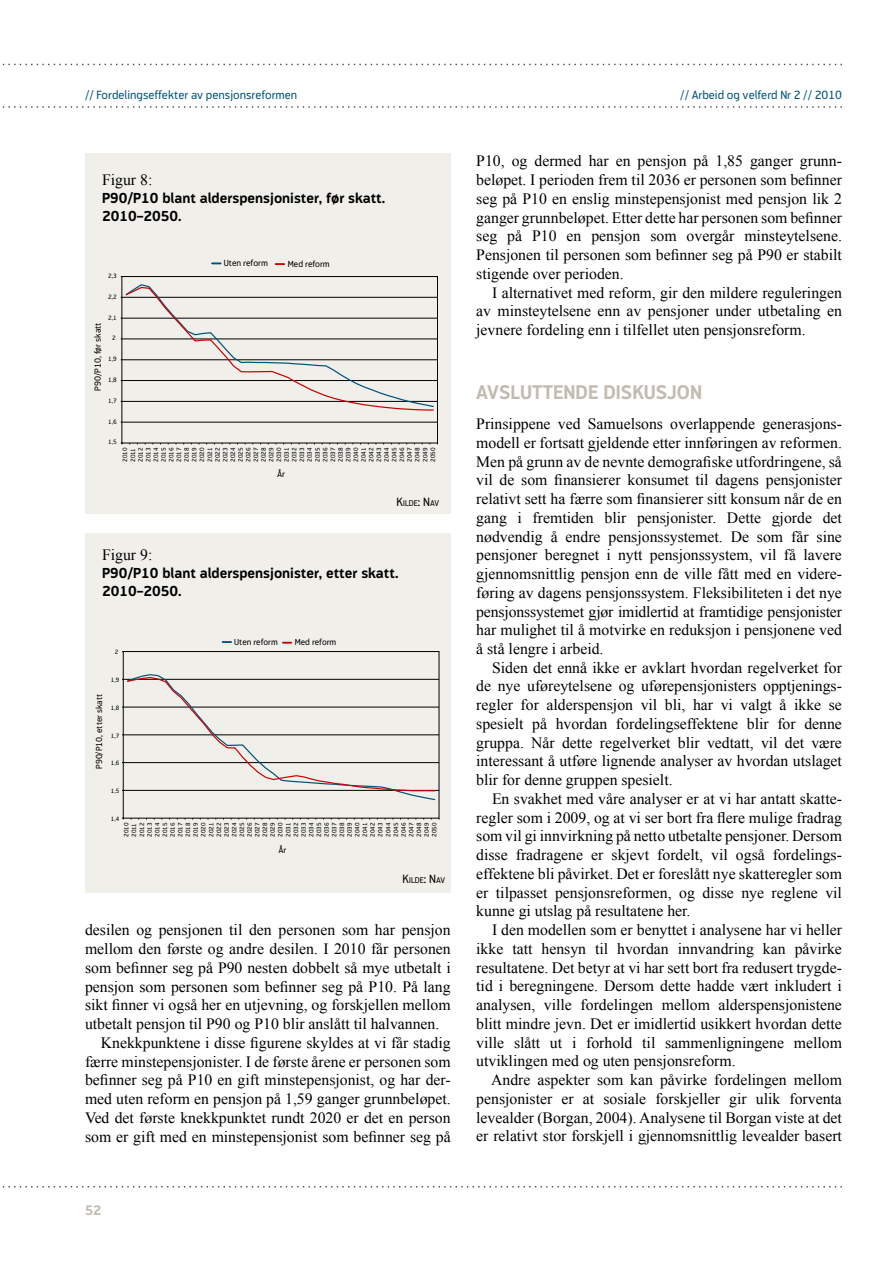
<style>
.page{position:relative;width:893px;height:1263px;background:#fff}
.page>*{position:absolute;margin:0;border:0;box-sizing:border-box;transform-origin:0 0}
.t1{font:700 19.5px "Modus";letter-spacing:.035em;color:#c2bbb1}
.t2{font:15.75px/18.8px "Times New Roman";color:#000;text-align:justify}
.t3{font:700 14.25px/18px "Modus";color:#000}
.t4{font:700 13.5px "Modus";color:#c2bbb1}
.t5{font:12px "Modus";color:#005377}
.t6{font:8.85px "Modus";color:#000}
.t7{font:8.4px "Modus";color:#000}
.t8{font:6.3px/7.6px "Modus";color:#000;text-align:justify}
.s1{font-size:12px}
</style>
<div class="page">
<svg style="left:2px;top:64px;width:840px;height:1px"></svg>
<svg style="left:2px;top:106px;width:840px;height:2px"></svg>
<svg style="left:2px;top:1186px;width:840px;height:1px"></svg>
<div style="left:85px;top:153px;width:366px;height:361px;background:#f0efea"></div>
<hr style="left:122px;top:422px;width:315px;height:1px;background:#000">
<hr style="left:122px;top:401px;width:315px;height:1px;background:#000">
<hr style="left:122px;top:380px;width:315px;height:1px;background:#000">
<hr style="left:122px;top:359px;width:315px;height:1px;background:#000">
<hr style="left:122px;top:339px;width:315px;height:1px;background:#000">
<hr style="left:122px;top:318px;width:315px;height:1px;background:#000">
<hr style="left:122px;top:297px;width:315px;height:1px;background:#000">
<svg style="left:121px;top:283px;width:314px;height:128px"></svg>
<svg style="left:276px;top:263px;width:8px;height:2px"></svg>
<svg style="left:212px;top:262px;width:9px;height:2px"></svg>
<div style="left:122px;top:276px;width:316px;height:167px;border:1px solid #000"></div>
<div style="left:85px;top:533px;width:366px;height:360px;background:#f0efea"></div>
<svg style="left:122px;top:673px;width:315px;height:128px"></svg>
<svg style="left:283px;top:642px;width:8px;height:2px"></svg>
<svg style="left:223px;top:641px;width:8px;height:2px"></svg>
<div style="left:123px;top:651px;width:316px;height:167px;border:1px solid #000"></div>
<p class="t5" style="left:85px;top:88px;width:214px">// Fordelingseffekter av pensjonsreformen</p>
<p class="t5" style="left:680px;top:88px;width:163px">// Arbeid og velferd Nr 2 // 2010</p>
<p class="t2" style="left:102px;top:170px;width:52px">Figur 8:</p>
<p class="t3" style="left:102px;top:189px;width:285px">P90/P10 blant alderspensjonister, før skatt.<br>2010–2050.</p>
<p class="t8" style="left:108px;top:272px;width:10px">2,3</p>
<p class="t8" style="left:108px;top:293px;width:10px">2,2</p>
<p class="t8" style="left:108px;top:314px;width:10px">2,1</p>
<p class="t6" style="left:93px;top:391px;width:70px;rotate:-90deg">P90/P10, før skatt</p>
<p class="t8" style="left:112px;top:334px;width:5px">2</p>
<p class="t8" style="left:108px;top:355px;width:10px">1,9</p>
<p class="t8" style="left:108px;top:376px;width:10px">1,8</p>
<p class="t8" style="left:108px;top:397px;width:10px">1,7</p>
<p class="t8" style="left:108px;top:418px;width:10px">1,6</p>
<p class="t8" style="left:108px;top:438px;width:10px">1,5</p>
<p class="t6" style="left:224px;top:258px;width:46px">Uten reform</p>
<p class="t6" style="left:288px;top:259px;width:44px">Med reform</p>
<p class="t8" style="left:121px;top:462px;width:16px;rotate:-90deg">2010<br>2011<br>2012<br>2013<br>2014<br>2015<br>2016<br>2017<br>2018<br>2019<br>2020<br>2021<br>2022<br>2023<br>2024<br>2025<br>2026<br>2027<br>2028<br>2029<br>2030<br>2031<br>2032<br>2033<br>2034<br>2035<br>2036<br>2037<br>2038<br>2039<br>2040<br>2041<br>2042<br>2043<br>2044<br>2045<br>2046<br>2047<br>2048<br>2049<br>2050</p>
<p class="t6" style="left:277px;top:469px;width:9px">År</p>
<p class="t7" style="left:397px;top:498px;width:44px"><span class="s1">K</span>ILDE<span class="s1">: N</span>AV</p>
<p class="t2" style="left:102px;top:545px;width:52px">Figur 9:</p>
<p class="t3" style="left:102px;top:564px;width:298px">P90/P10 blant alderspensjonister, etter skatt.<br>2010–2050.</p>
<p class="t8" style="left:115px;top:648px;width:5px">2</p>
<p class="t6" style="left:234px;top:637px;width:45px">Uten reform</p>
<p class="t6" style="left:295px;top:637px;width:43px">Med reform</p>
<p class="t6" style="left:94px;top:769px;width:77px;rotate:-90deg">P90/P10, etter skatt</p>
<p class="t8" style="left:111px;top:676px;width:10px">1,9</p>
<p class="t8" style="left:111px;top:704px;width:10px">1,8</p>
<p class="t8" style="left:111px;top:731px;width:10px">1,7</p>
<p class="t8" style="left:111px;top:759px;width:10px">1,6</p>
<p class="t8" style="left:111px;top:787px;width:10px">1,5</p>
<p class="t8" style="left:111px;top:815px;width:10px">1,4</p>
<p class="t8" style="left:123px;top:837px;width:16px;rotate:-90deg">2010<br>2011<br>2012<br>2013<br>2014<br>2015<br>2016<br>2017<br>2018<br>2019<br>2020<br>2021<br>2022<br>2023<br>2024<br>2025<br>2026<br>2027<br>2028<br>2029<br>2030<br>2031<br>2032<br>2033<br>2034<br>2035<br>2036<br>2037<br>2038<br>2039<br>2040<br>2041<br>2042<br>2043<br>2044<br>2045<br>2046<br>2047<br>2048<br>2049<br>2050</p>
<p class="t6" style="left:278px;top:845px;width:9px">År</p>
<p class="t7" style="left:403px;top:875px;width:44px"><span class="s1">K</span>ILDE<span class="s1">: N</span>AV</p>
<p class="t2" style="left:85px;top:920px;width:367px">desilen og pensjonen til den personen som har pensjon</p>
<p class="t2" style="left:85px;top:939px;width:367px">mellom den første og andre desilen. I 2010 får personen</p>
<p class="t2" style="left:85px;top:958px;width:367px">som befinner seg på P90 nesten dobbelt så mye utbetalt i</p>
<p class="t2" style="left:85px;top:977px;width:367px">pensjon som personen som befinner seg på P10. På lang</p>
<p class="t2" style="left:85px;top:995px;width:367px">sikt finner vi også her en utjevning, og forskjellen mellom</p>
<p class="t2" style="left:85px;top:1014px;width:356px">utbetalt pensjon til P90 og P10 blir anslått til halvannen.</p>
<p class="t2" style="left:101px;top:1033px;width:351px">Knekkpunktene i disse figurene skyldes at vi får stadig</p>
<p class="t2" style="left:85px;top:1052px;width:367px">færre minstepensjonister. I de første årene er personen som</p>
<p class="t2" style="left:85px;top:1070px;width:367px">befinner seg på P10 en gift minstepensjonist, og har der-</p>
<p class="t2" style="left:85px;top:1089px;width:367px">med uten reform en pensjon på 1,59 ganger grunnbeløpet.</p>
<p class="t2" style="left:85px;top:1108px;width:367px">Ved det første knekkpunktet rundt 2020 er det en person</p>
<p class="t2" style="left:85px;top:1127px;width:367px">som er gift med en minstepensjonist som befinner seg på</p>
<p class="t4" style="left:85px;top:1203px;width:18px">52</p>
<p class="t2" style="left:476px;top:152px;width:367px">P10, og dermed har en pensjon på 1,85 ganger grunn&shy;beløpet. I perioden frem til 2036 er personen som befinner seg på P10 en enslig minstepensjonist med pensjon lik 2 ganger grunnbeløpet. Etter dette har personen som befinner seg på P10 en pensjon som overgår minsteytelsene.<br>Pensjonen til personen som befinner seg på P90 er stabilt stigende over perioden.</p>
<p class="t2" style="left:476px;top:283px;width:367px;text-indent:16px">I alternativet med reform, gir den mildere reguleringen av minsteytelsene enn av pensjoner under utbetaling en jevnere fordeling enn i tilfellet uten pensjonsreform.</p>
<p class="t1" style="left:476px;top:381px;width:151px">Avsluttende diskusj</p>
<p class="t1" style="left:677px;top:381px;width:24px">on</p>
<p class="t2" style="left:476px;top:414px;width:367px">Prinsippene ved Samuelsons overlappende generasjons&shy;modell er fortsatt gjeldende etter innføringen av reformen.<br>Men på grunn av de nevnte demografiske utfordringene, så vil de som finansierer konsumet til dagens pensjonister relativt sett ha færre som finansierer sitt konsum når de en gang i fremtiden blir pensjonister. Dette gjorde det nødvendig å endre pensjonssystemet. De som får sine pensjoner beregnet i nytt pensjonssystem, vil få lavere gjennomsnittlig pensjon enn de ville fått med en videre&shy;føring av dagens pensjonssystem. Fleksibiliteten i det nye pensjonssystemet gjør imidlertid at framtidige pensjonister har mulighet til å motvirke en reduksjon i pensjonene ved å stå lengre i arbeid.</p>
<p class="t2" style="left:476px;top:658px;width:367px;text-indent:16px">Siden det ennå ikke er avklart hvordan regelverket for de nye uføreytelsene og uførepensjonisters opptjenings&shy;regler for alderspensjon vil bli, har vi valgt å ikke se spesielt på hvordan fordelingseffektene blir for denne gruppa. Når dette regelverket blir vedtatt, vil det være interessant å utføre lignende analyser av hvordan utslaget blir for denne gruppen spesielt.</p>
<p class="t2" style="left:476px;top:789px;width:367px;text-indent:16px">En svakhet med våre analyser er at vi har antatt skatte&shy;regler som i 2009, og at vi ser bort fra flere mulige fradrag som vil gi innvirkning på netto utbetalte pensjoner. Dersom disse fradragene er skjevt fordelt, vil også fordelings&shy;effektene bli påvirket. Det er foreslått nye skatteregler som er tilpasset pensjonsreformen, og disse nye reglene vil kunne gi utslag på resultatene her.</p>
<p class="t2" style="left:476px;top:920px;width:367px;text-indent:16px">I den modellen som er benyttet i analysene har vi heller ikke tatt hensyn til hvordan innvandring kan påvirke resultatene. Det betyr at vi har sett bort fra redusert trygde&shy;tid i beregningene. Dersom dette hadde vært inkludert i analysen, ville fordelingen mellom alderspensjonistene blitt mindre jevn. Det er imidlertid usikkert hvordan dette ville slått ut i forhold til sammenligningene mellom utviklingen med og uten pensjonsreform.</p>
<p class="t2" style="left:476px;top:1070px;width:367px;text-indent:15px">Andre aspekter som kan påvirke fordelingen mellom pensjonister er at sosiale forskjeller gir ulik forventa levealder (Borgan, 2004). Analysene til Borgan viste at det er relativt stor forskjell i gjennomsnittlig levealder basert</p>
</div>
